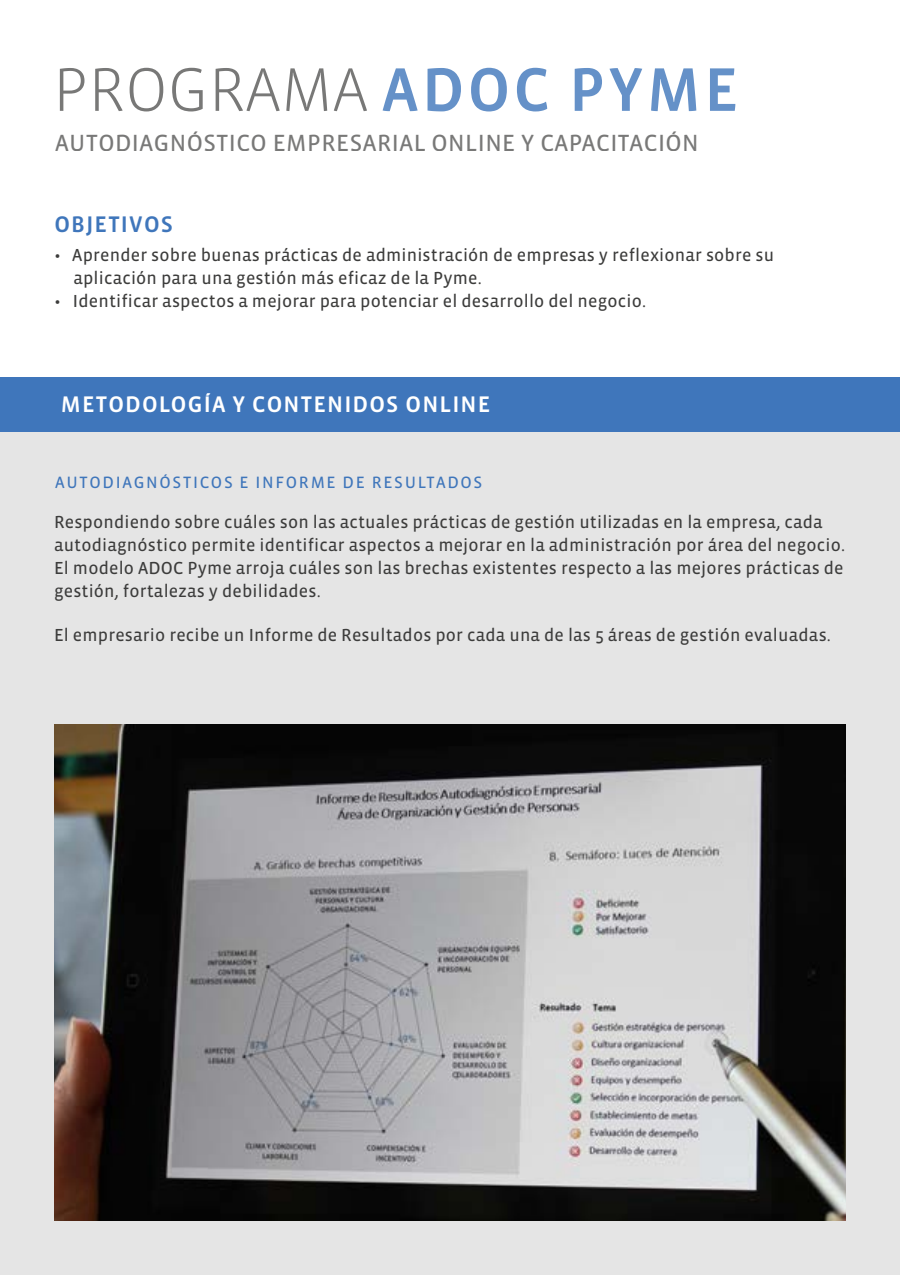
<style>
.page{position:relative;width:900px;height:1275px;background:#fff}
.page>*{position:absolute;margin:0;border:0;box-sizing:border-box;transform-origin:0 0}
.t1{font:300 63px "Vista Sans";color:#575756}
.t2{font:24px "Vista Sans Reg";letter-spacing:.02em;color:#575756}
.t3{font:23.1px "Vista Sans Med";letter-spacing:.05em;color:#fff}
.t4{font:23.1px "Vista Sans Med";letter-spacing:.05em;color:#3f76bb}
.t5{font:17.85px/23.1px "Vista Sans Reg";letter-spacing:.01em;color:#3c3c3b}
.t6{font:16.8px "Vista Sans Reg";letter-spacing:.1em;color:#3f76bb}
.s1{font-family:"Vista Sans Med";font-weight:400;color:#3f76bb}
</style>
<div class="page">
<div style="left:0;top:395px;width:900px;height:880px;background:#e5e5e5"></div>
<div style="left:0;top:377px;width:900px;height:55px;background:#3f76bb"></div>
<img style="left:54px;top:724px;width:792px;height:497px">
<h1 class="t1" style="left:53px;top:58px;width:687px">PROGRAMA <span class="s1">ADOC PYME</span></h1>
<h2 class="t2" style="left:55px;top:130px;width:645px">AUTODIAGNÓSTICO EMPRESARIAL ONLINE Y CAPACITACIÓN</h2>
<p class="t4" style="left:54px;top:212px;width:120px">OBJETIVOS</p>
<p class="t5" style="left:73px;top:244px;width:702px;text-indent:-19px">• Aprender sobre buenas prácticas de administración de empresas y reflexionar sobre su aplicación para una gestión más eficaz de la Pyme.</p>
<p class="t5" style="left:54px;top:290px;width:593px">• Identificar aspectos a mejorar para potenciar el desarrollo del negocio.</p>
<p class="t3" style="left:61px;top:392px;width:431px">METODOLOGÍA Y CONTENIDOS ONLINE</p>
<p class="t6" style="left:55px;top:474px;width:429px">AUTODIAGNÓSTICOS E INFORME DE RESULTADOS</p>
<p class="t5" style="left:54px;top:511px;width:793px">Respondiendo sobre cuáles son las actuales prácticas de gestión utilizadas en la empresa, cada autodiagnóstico permite identificar aspectos a mejorar en la administración por área del negocio.<br>El modelo ADOC Pyme arroja cuáles son las brechas existentes respecto a las mejores prácticas de gestión, fortalezas y debilidades.</p>
<p class="t5" style="left:54px;top:624px;width:778px">El empresario recibe un Informe de Resultados por cada una de las 5 áreas de gestión evaluadas.</p>
</div>
